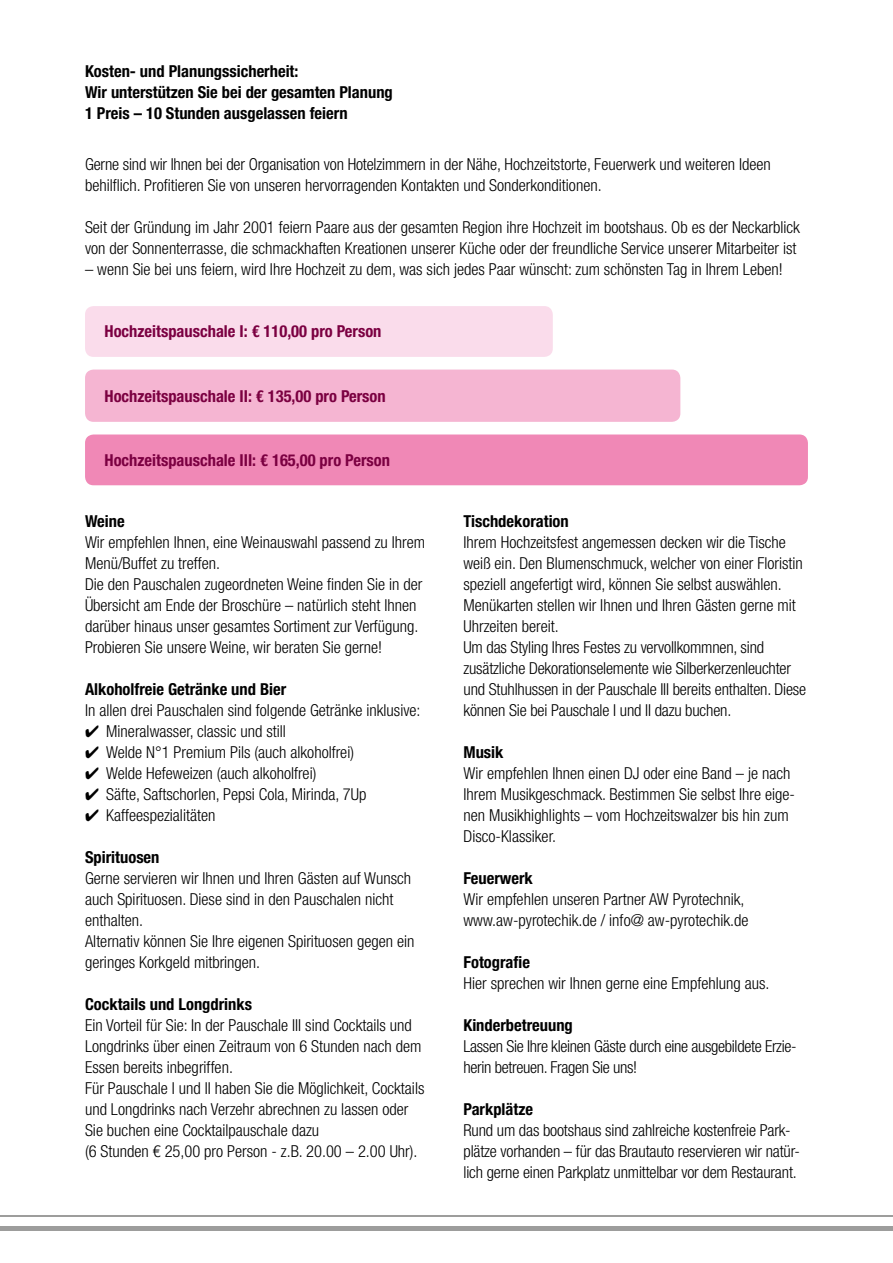
<style>
.page{position:relative;width:893px;height:1263px;background:#fff}
.page>*{position:absolute;margin:0;border:0;box-sizing:border-box;transform-origin:0 0}
.t1{font:300 condensed 16.5px/21px "Helvetica Neue LT Pro";color:#000}
.t2{font:700 condensed 16.5px/21px "Helvetica Neue LT Pro";color:#000}
.t3{font:700 condensed 16.5px "Helvetica Neue LT Pro";color:#7b0041}
.t4{font:300 condensed 16.5px/21px "Helvetica Neue LT Pro";letter-spacing:-.02em;color:#000}
</style>
<div class="page">
<div style="left:0;top:1226px;width:893px;height:5px;background:#9d9d9c"></div>
<hr style="left:0;top:1215px;width:893px;height:1px;background:#9d9d9c">
<div style="left:85px;top:306px;width:468px;height:51px;background:#fadceb;border-radius:9px"></div>
<div style="left:85px;top:370px;width:595px;height:52px;background:#f5b5d2;border-radius:9px"></div>
<div style="left:85px;top:434px;width:723px;height:51px;background:#f088b6;border-radius:9px"></div>
<p class="t2" style="left:85px;top:60px;width:309px">Kosten- und Planungssicherheit:<br>Wir unterstützen Sie bei der gesamten Planung<br>1 Preis – 10 Stunden ausgelassen feiern</p>
<p class="t1" style="left:85px;top:153px;width:687px">Gerne sind wir Ihnen bei der Organisation von Hotelzimmern in der Nähe, Hochzeitstorte, Feuerwerk und weiteren Ideen behilflich. Profitieren Sie von unseren hervorragenden Kontakten und Sonderkonditionen.</p>
<p class="t1" style="left:85px;top:216px;width:716px">Seit der Gründung im Jahr 2001 feiern Paare aus der gesamten Region ihre Hochzeit im bootshaus. Ob es der Neckarblick von der Sonnenterrasse, die schmackhaften Kreationen unserer Küche oder der freundliche Service unserer Mitarbeiter ist</p>
<p class="t1" style="left:85px;top:258px;width:699px">– wenn Sie bei uns feiern, wird Ihre Hochzeit zu dem, was sich jedes Paar wünscht: zum schönsten Tag in Ihrem Leben!</p>
<p class="t3" style="left:105px;top:321px;width:278px">Hochzeitspauschale I: € 110,00 pro Person</p>
<p class="t3" style="left:105px;top:386px;width:283px">Hochzeitspauschale II: € 135,00 pro Person</p>
<p class="t3" style="left:105px;top:450px;width:287px">Hochzeitspauschale III: € 165,00 pro Person</p>
<p class="t2" style="left:85px;top:510px;width:41px">Weine</p>
<p class="t1" style="left:85px;top:531px;width:342px">Wir empfehlen Ihnen, eine Weinauswahl passend zu Ihrem Menü/Buffet zu treffen.<br>Die den Pauschalen zugeordneten Weine finden Sie in der Übersicht am Ende der Broschüre – natürlich steht Ihnen darüber hinaus unser gesamtes Sortiment zur Verfügung.<br>Probieren Sie unsere Weine, wir beraten Sie gerne!</p>
<p class="t2" style="left:85px;top:678px;width:203px">Alkoholfreie Getränke und Bier</p>
<p class="t1" style="left:85px;top:699px;width:337px">In allen drei Pauschalen sind folgende Getränke inklusive:</p>
<p class="t1" style="left:85px;top:720px;width:202px">✔ Mineralwasser, classic und still</p>
<p class="t1" style="left:85px;top:741px;width:270px">✔ Welde N°1 Premium Pils (auch alkoholfrei)</p>
<p class="t1" style="left:85px;top:762px;width:233px">✔ Welde Hefeweizen (auch alkoholfrei)</p>
<p class="t1" style="left:85px;top:783px;width:283px">✔ Säfte, Saftschorlen, Pepsi Cola, Mirinda, 7Up</p>
<p class="t1" style="left:85px;top:804px;width:132px">✔ Kaffeespezialitäten</p>
<p class="t2" style="left:85px;top:846px;width:76px">Spirituosen</p>
<p class="t1" style="left:85px;top:867px;width:331px">Gerne servieren wir Ihnen und Ihren Gästen auf Wunsch auch Spirituosen. Diese sind in den Pauschalen nicht enthalten.<br>Alternativ können Sie Ihre eigenen Spirituosen gegen ein geringes Korkgeld mitbringen.</p>
<p class="t2" style="left:85px;top:993px;width:168px">Cocktails und Longdrinks</p>
<p class="t1" style="left:85px;top:1014px;width:341px">Ein Vorteil für Sie: In der Pauschale III sind Cocktails und Longdrinks über einen Zeitraum von 6 Stunden nach dem Essen bereits inbegriffen.<br>Für Pauschale I und II haben Sie die Möglichkeit, Cocktails und Longdrinks nach Verzehr abrechnen zu lassen oder Sie buchen eine Cocktailpauschale dazu<br>(6 Stunden € 25,00 pro Person - z.B. 20.00 – 2.00 Uhr).</p>
<p class="t2" style="left:463px;top:510px;width:107px">Tischdekoration</p>
<p class="t1" style="left:463px;top:531px;width:344px">Ihrem Hochzeitsfest angemessen decken wir die Tische weiß ein. Den Blumenschmuck, welcher von einer Floristin speziell angefertigt wird, können Sie selbst auswählen.<br>Menükarten stellen wir Ihnen und Ihren Gästen gerne mit Uhrzeiten bereit.<br>Um das Styling Ihres Festes zu vervollkommnen, sind zusätzliche Dekorationselemente wie Silberkerzenleuchter und Stuhlhussen in der Pauschale III bereits enthalten. Diese können Sie bei Pauschale I und II dazu buchen.</p>
<p class="t2" style="left:463px;top:741px;width:41px">Musik</p>
<p class="t1" style="left:463px;top:762px;width:333px">Wir empfehlen Ihnen einen DJ oder eine Band – je nach Ihrem Musikgeschmack. Bestimmen Sie selbst Ihre eige&shy;nen Musikhighlights – vom Hochzeitswalzer bis hin zum Disco-Klassiker.</p>
<p class="t2" style="left:463px;top:867px;width:71px">Feuerwerk</p>
<p class="t1" style="left:463px;top:888px;width:286px">Wir empfehlen unseren Partner AW Pyrotechnik, www.aw-pyrotechik.de / info@ aw-pyrotechik.de</p>
<p class="t2" style="left:463px;top:951px;width:68px">Fotografie</p>
<p class="t1" style="left:463px;top:972px;width:307px">Hier sprechen wir Ihnen gerne eine Empfehlung aus.</p>
<p class="t2" style="left:463px;top:1014px;width:111px">Kinderbetreuung</p>
<p class="t4" style="left:463px;top:1035px;width:335px">Lassen Sie Ihre kleinen Gäste durch eine ausgebildete Erzie&shy;herin betreuen. Fragen Sie uns!</p>
<p class="t2" style="left:463px;top:1098px;width:71px">Parkplätze</p>
<p class="t1" style="left:463px;top:1119px;width:338px">Rund um das bootshaus sind zahlreiche kostenfreie Park&shy;plätze vorhanden – für das Brautauto reservieren wir natür&shy;lich gerne einen Parkplatz unmittelbar vor dem Restaurant.</p>
</div>
